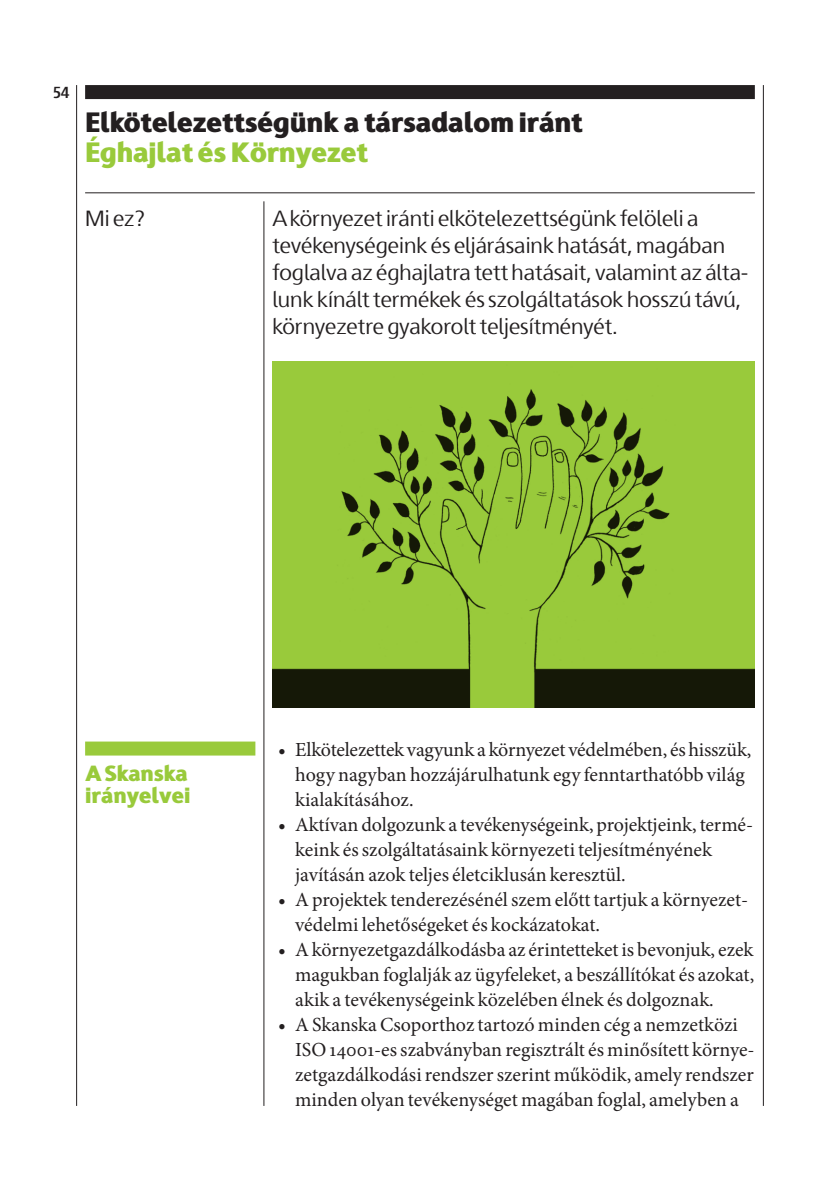
<style>
.page{position:relative;width:840px;height:1191px;background:#fff}
.page>*{position:absolute;margin:0;border:0;box-sizing:border-box;transform-origin:0 0}
.t1{font:900 28px "Skanska Sans Pro";letter-spacing:-.005em;color:#231f20}
.t2{font:900 28px "Skanska Sans Pro";letter-spacing:-.005em;color:#99ca3b}
.t3{font:22px/27px "Skanska Sans Pro";color:#231f20}
.t4{font:900 22px/22px "Skanska Sans Pro";color:#99ca3b}
.t5{font:20px/25px "Minion Pro";letter-spacing:-.005em;color:#231f20}
.t6{font:700 16px "Skanska Sans Pro";color:#231f20}
</style>
<div class="page">
<hr style="left:76px;top:85px;width:1px;height:1021px;background:#231f20">
<div style="left:85px;top:85px;width:669px;height:14px;background:#231f20"></div>
<hr style="left:85px;top:192px;width:669px;height:1px;background:#231f20">
<hr style="left:263px;top:201px;width:1px;height:905px;background:#231f20">
<hr style="left:762px;top:85px;width:1px;height:1021px;background:#231f20">
<div style="left:85px;top:741px;width:170px;height:14px;background:#99ca3b"></div>
<img style="left:272px;top:361px;width:482px;height:346px">
<p class="t6" style="left:53px;top:83px;width:18px">54</p>
<h1 class="t1" style="left:85px;top:105px;width:499px">Elkötelezettségünk a társadalom iránt</h1>
<h1 class="t2" style="left:85px;top:135px;width:284px">Éghajlat és Környezet</h1>
<p class="t3" style="left:85px;top:205px;width:61px">Mi ez?</p>
<p class="t3" style="left:272px;top:205px;width:477px">A környezet iránti elkötelezettségünk felöleli a tevékenységeink és eljárásaink hatását, magában foglalva az éghajlatra tett hatásait, valamint az álta&shy;lunk kínált termékek és szolgáltatások hosszú távú, környezetre gyakorolt teljesítményét.</p>
<p class="t4" style="left:85px;top:761px;width:107px">A Skanska irányelvei</p>
<p class="t5" style="left:295px;top:737px;width:457px;text-indent:-17px">• Elkötelezettek vagyunk a környezet védelmében, és hisszük, hogy nagyban hozzájárulhatunk egy fenntarthatóbb világ kialakításához.</p>
<p class="t5" style="left:295px;top:812px;width:457px;text-indent:-17px">• Aktívan dolgozunk a tevékenységeink, projektjeink, termé&shy;keink és szolgáltatásaink környezeti teljesítményének javításán azok teljes életciklusán keresztül.</p>
<p class="t5" style="left:295px;top:887px;width:454px;text-indent:-17px">• A projektek tenderezésénél szem előtt tartjuk a környezet&shy;védelmi lehetőségeket és kockázatokat.</p>
<p class="t5" style="left:295px;top:937px;width:460px;text-align:justify;text-indent:-17px">• A környezetgazdálkodásba az érintetteket is bevonjuk, ezek magukban foglalják az ügyfeleket, a beszállítókat és azokat, akik a tevékenységeink közelében élnek és dolgoznak.</p>
<p class="t5" style="left:295px;top:1012px;width:460px;text-indent:-17px">• A Skanska Csoporthoz tartozó minden cég a nemzetközi ISO 14001-es szabványban regisztrált és minősített környe&shy;zetgazdálkodási rendszer szerint működik, amely rendszer minden olyan tevékenységet magában foglal, amelyben a</p>
</div>
